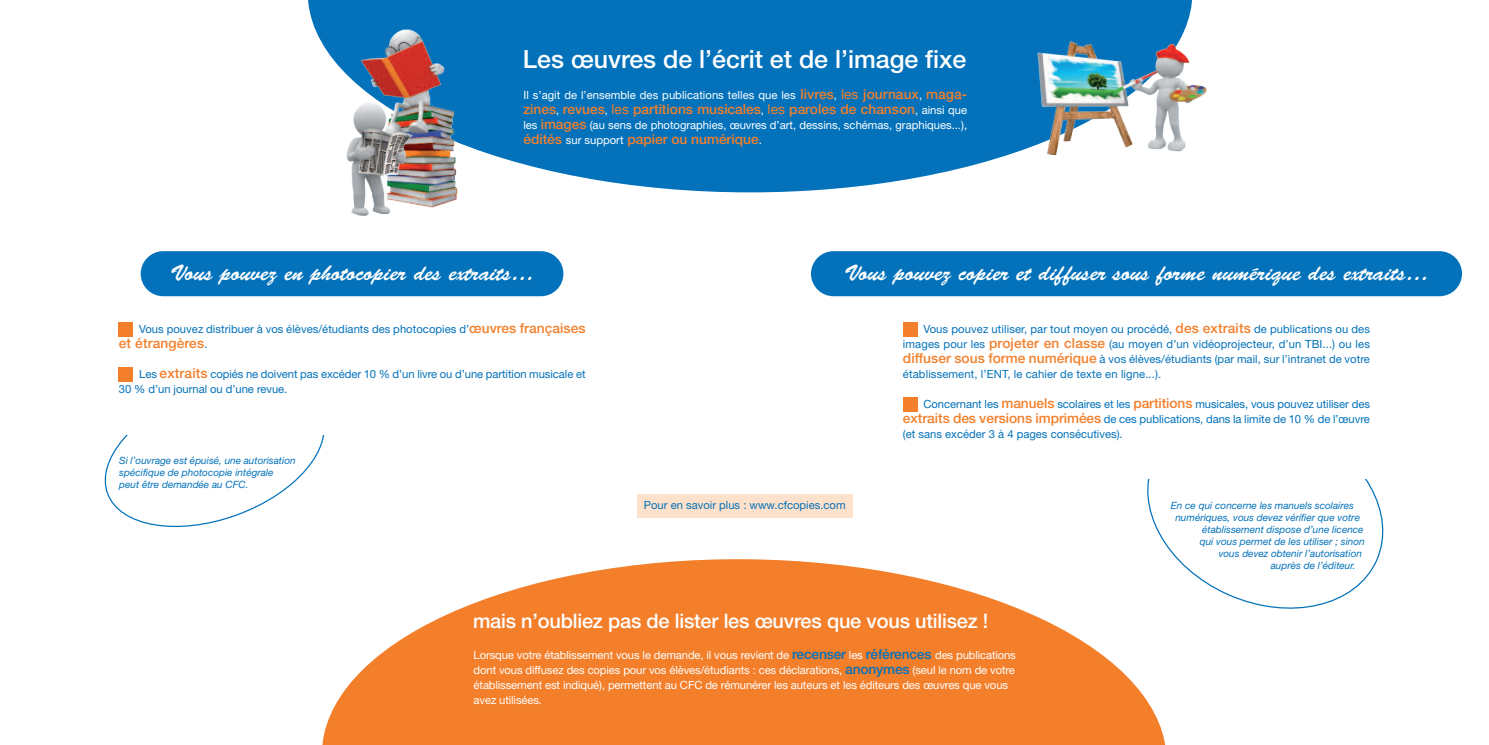
<style>
.page{position:relative;width:1489px;height:745px;background:#fff}
.page>*{position:absolute;margin:0;border:0;box-sizing:border-box;transform-origin:0 0}
.t1{font:500 25px "Helvetica Neue";color:#fff}
.t2{font:22.5px "Brush Script Std";color:#fff}
.t3{font:500 20px "Helvetica Neue";letter-spacing:-.01em;color:#fff}
.t4{font:500 13.75px "Helvetica Neue";color:#f47f2b}
.t5{font:11.25px/15px "Helvetica Neue";color:#0372bb;text-align:justify}
.t6{font:11.25px/15px "Helvetica Neue";letter-spacing:-.01em;color:#fff}
.t7{font:italic 10px/12px "Helvetica Neue";color:#0372bb}
.s1{font-weight:500;font-size:13.75px;color:#f47f2b}
.s2{font-size:13.75px;color:#f47f2b}
.s3{font-weight:400;font-size:11.25px;color:#fff}
.s4{font-weight:400}
.s5{font-weight:400;font-size:11.25px;color:#0372bb}
.s6{font-weight:500;font-size:13.75px;color:#0372bb}
</style>
<div class="page">
<svg style="left:1147px;top:479px;width:237px;height:130px"></svg>
<svg style="left:104px;top:371px;width:220px;height:157px"></svg>
<div style="left:141px;top:251px;width:422px;height:45px;background:#0372bb;border-radius:22px"></div>
<svg style="left:308px;top:0;width:884px;height:192px;background:#1f81c2"></svg>
<img style="left:336px;top:18px;width:152px;height:188px">
<img style="left:327px;top:96px;width:111px;height:120px">
<div style="left:811px;top:251px;width:650px;height:45px;background:#0372bb;border-radius:22px"></div>
<img style="left:1031px;top:42px;width:176px;height:132px">
<div style="left:119px;top:323px;width:466px;height:111px;background:#fff"></div>
<div style="left:119px;top:322px;width:14px;height:14px;background:#f47f2b"></div>
<div style="left:119px;top:367px;width:14px;height:14px;background:#f47f2b"></div>
<div style="left:902px;top:322px;width:15px;height:14px;background:#f47f2b"></div>
<div style="left:902px;top:397px;width:15px;height:14px;background:#f47f2b"></div>
<svg style="left:322px;top:558px;width:844px;height:186px;fill:#f47f2b"></svg>
<div style="left:636px;top:494px;width:216px;height:23px;background:#fee1ca"></div>
<h1 class="t1" style="left:523px;top:50px;width:445px">Les œuvres de l’écrit et de l’image fixe</h1>
<p class="t6" style="left:523px;top:88px;width:445px">Il s’agit de l’ensemble des publications telles que les <span class="s1">livres</span>, <span class="s2">les</span> <span class="s1">journaux</span>, <span class="s1">maga-</span></p>
<p class="t4" style="left:523px;top:104px;width:445px">zines<span class="s3">,</span> revues<span class="s3">,</span> <span class="s4">les</span> partitions musicales<span class="s3">,</span> <span class="s4">les</span> paroles de chanson<span class="s3">, ainsi que</span></p>
<p class="t6" style="left:523px;top:118px;width:445px">les <span class="s1">images</span> (au sens de photographies, œuvres d’art, dessins, schémas, graphiques...),</p>
<p class="t4" style="left:523px;top:134px;width:240px">édités <span class="s3">sur support</span> papier ou numérique<span class="s3">.</span></p>
<h2 class="t2" style="left:171px;top:264px;width:364px">Vous pouvez en photocopier des extraits…</h2>
<h2 class="t2" style="left:844px;top:264px;width:585px">Vous pouvez copier et diffuser sous forme numérique des extraits…</h2>
<p class="t5" style="left:139px;top:322px;width:448px">Vous pouvez distribuer à vos élèves/étudiants des photocopies d’<span class="s1">œuvres françaises</span></p>
<p class="t4" style="left:119px;top:338px;width:90px">et étrangères<span class="s5">.</span></p>
<p class="t5" style="left:119px;top:367px;width:468px;text-indent:20px">Les <span class="s1">extraits</span> copiés ne doivent pas excéder 10 % d’un livre ou d’une partition musicale et<br>30 % d’un journal ou d’une revue.</p>
<p class="t5" style="left:902px;top:322px;width:468px;text-indent:20px">Vous pouvez utiliser, par tout moyen ou procédé, <span class="s1">des extraits</span> de publications ou des images pour les <span class="s1">projeter en classe</span> (au moyen d’un vidéoprojecteur, d’un TBI...) ou les <span class="s1">diffuser sous forme numérique</span> à vos élèves/étudiants (par mail, sur l’intranet de votre établissement, l’ENT, le cahier de texte en ligne...).</p>
<p class="t5" style="left:902px;top:397px;width:468px;text-indent:20px">Concernant les <span class="s1">manuels</span> scolaires et les <span class="s1">partitions</span> musicales, vous pouvez utiliser des <span class="s1">extraits des versions imprimées</span> de ces publications, dans la limite de 10 % de l’œuvre (et sans excéder 3 à 4 pages consécutives).</p>
<p class="t7" style="left:119px;top:455px;width:178px">Si l’ouvrage est épuisé, une autorisation spécifique de photocopie intégrale peut être demandée au CFC.</p>
<p class="t5" style="left:643px;top:498px;width:203px">Pour en savoir plus : www.cfcopies.com</p>
<p class="t7" style="left:1170px;top:499px;width:185px">En ce qui concerne les manuels scolaires</p>
<p class="t7" style="left:1175px;top:511px;width:186px">numériques, vous devez vérifier que votre</p>
<p class="t7" style="left:1202px;top:523px;width:163px">établissement dispose d’une licence</p>
<p class="t7" style="left:1199px;top:535px;width:166px">qui vous permet de les utiliser ; sinon</p>
<p class="t7" style="left:1218px;top:547px;width:145px">vous devez obtenir l’autorisation</p>
<p class="t7" style="left:1270px;top:559px;width:86px">auprès de l’éditeur.</p>
<h3 class="t3" style="left:473px;top:613px;width:517px">mais n’oubliez pas de lister les œuvres que vous utilisez !</h3>
<p class="t6" style="left:473px;top:648px;width:544px">Lorsque votre établissement vous le demande, il vous revient de <span class="s6">recenser</span> les <span class="s6">références</span> des publications dont vous diffusez des copies pour vos élèves/étudiants : ces déclarations, <span class="s6">anonymes</span> (seul le nom de votre établissement est indiqué), permettent au CFC de rémunérer les auteurs et les éditeurs des œuvres que vous avez utilisées.</p>
</div>
